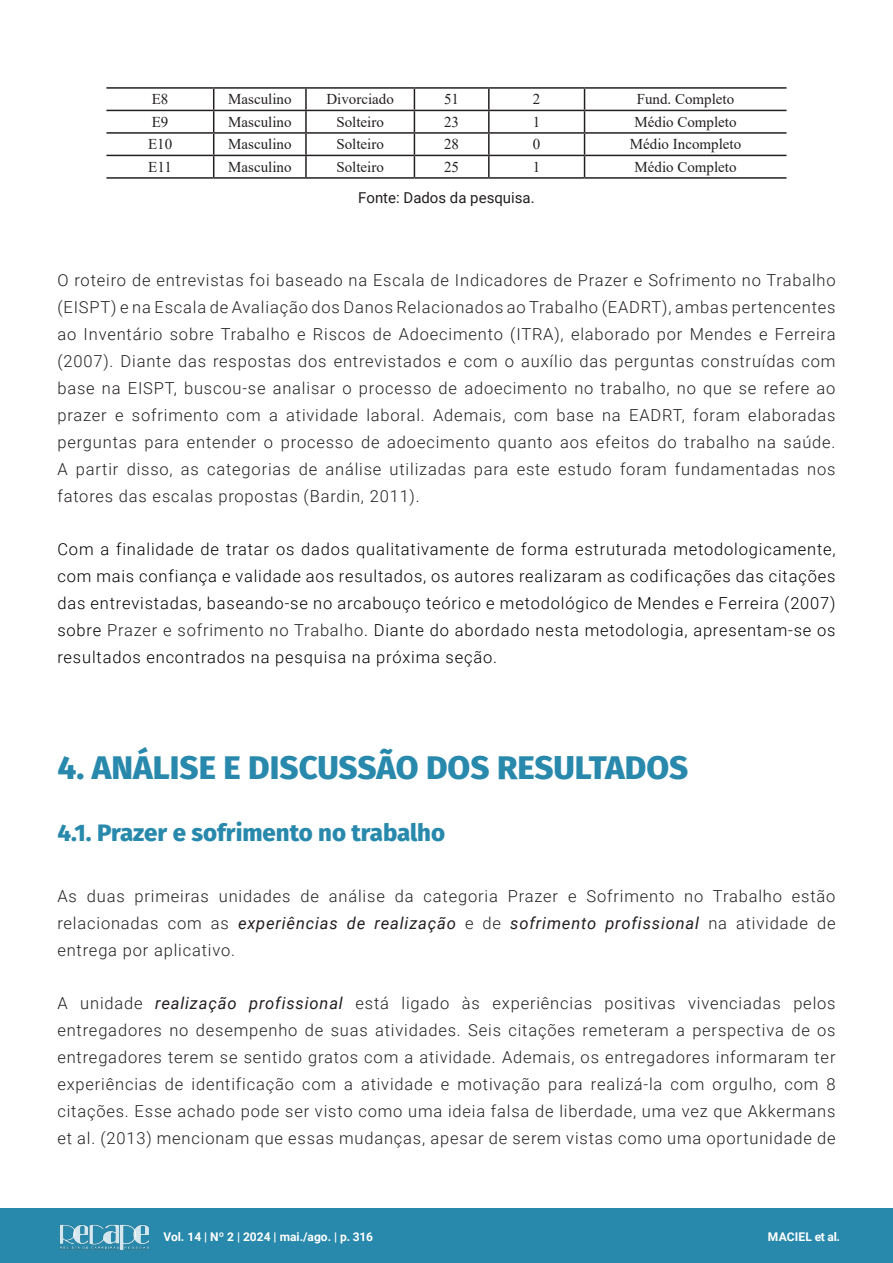
<style>
.page{position:relative;width:893px;height:1263px;background:#fff}
.page>*{position:absolute;margin:0;border:0;box-sizing:border-box;transform-origin:0 0}
.Título_-_Artigo{font:800 33px "Fira Sans";color:#2889ac}
.Subtitulo_-_Artigo{font:800 24px "Fira Sans";color:#2889ac}
.Texto_-_Artigo{font:300 16.5px/27px "Roboto";letter-spacing:.05em;color:#231f20;text-align:justify}
.Texto_-_Artigo-2{font:300 16.5px/27px "Roboto";letter-spacing:.05em;color:#000;text-align:justify}
.t1{font:15px "Times New Roman";color:#231f20}
.Fonte_Texto_-_Artigo{font:15px "Roboto";color:#231f20}
.t2{font:700 12px "Roboto";color:#fff}
.s1{color:#231f20}
.s2{font-weight:400;font-style:italic}
</style>
<div class="page">
<div style="left:0;top:1209px;width:893px;height:54px;background:#2889ac"></div>
<img style="left:59px;top:1224px;width:90px;height:27px">
<hr style="left:106px;top:87px;width:108px;height:2px;background:#231f20">
<hr style="left:214px;top:87px;width:92px;height:2px;background:#231f20">
<hr style="left:306px;top:87px;width:108px;height:2px;background:#231f20">
<hr style="left:305px;top:89px;width:2px;height:21px;background:#231f20">
<hr style="left:414px;top:87px;width:75px;height:2px;background:#231f20">
<hr style="left:489px;top:87px;width:95px;height:2px;background:#231f20">
<hr style="left:488px;top:89px;width:2px;height:21px;background:#231f20">
<hr style="left:584px;top:87px;width:202px;height:2px;background:#231f20">
<hr style="left:106px;top:110px;width:108px;height:1px;background:#231f20">
<hr style="left:214px;top:110px;width:92px;height:1px;background:#231f20">
<hr style="left:306px;top:110px;width:108px;height:1px;background:#231f20">
<hr style="left:305px;top:111px;width:2px;height:21px;background:#231f20">
<hr style="left:414px;top:110px;width:75px;height:1px;background:#231f20">
<hr style="left:489px;top:110px;width:95px;height:1px;background:#231f20">
<hr style="left:488px;top:111px;width:2px;height:21px;background:#231f20">
<hr style="left:584px;top:110px;width:202px;height:1px;background:#231f20">
<hr style="left:106px;top:132px;width:108px;height:2px;background:#231f20">
<hr style="left:214px;top:132px;width:92px;height:2px;background:#231f20">
<hr style="left:306px;top:132px;width:108px;height:2px;background:#231f20">
<hr style="left:305px;top:134px;width:2px;height:21px;background:#231f20">
<hr style="left:414px;top:132px;width:75px;height:2px;background:#231f20">
<hr style="left:489px;top:132px;width:95px;height:2px;background:#231f20">
<hr style="left:488px;top:134px;width:2px;height:21px;background:#231f20">
<hr style="left:584px;top:132px;width:202px;height:2px;background:#231f20">
<hr style="left:106px;top:155px;width:108px;height:1px;background:#231f20">
<hr style="left:214px;top:155px;width:92px;height:1px;background:#231f20">
<svg style="left:213px;top:89px;width:1px;height:88px"></svg>
<hr style="left:306px;top:155px;width:108px;height:1px;background:#231f20">
<hr style="left:305px;top:156px;width:2px;height:21px;background:#231f20">
<hr style="left:414px;top:155px;width:75px;height:1px;background:#231f20">
<svg style="left:414px;top:89px;width:1px;height:88px"></svg>
<hr style="left:489px;top:155px;width:95px;height:1px;background:#231f20">
<hr style="left:488px;top:156px;width:2px;height:21px;background:#231f20">
<hr style="left:584px;top:155px;width:202px;height:1px;background:#231f20">
<svg style="left:584px;top:89px;width:1px;height:88px"></svg>
<hr style="left:106px;top:177px;width:108px;height:2px;background:#231f20">
<hr style="left:214px;top:177px;width:92px;height:2px;background:#231f20">
<hr style="left:306px;top:177px;width:108px;height:2px;background:#231f20">
<hr style="left:414px;top:177px;width:75px;height:2px;background:#231f20">
<hr style="left:489px;top:177px;width:95px;height:2px;background:#231f20">
<hr style="left:584px;top:177px;width:202px;height:2px;background:#231f20">
<p class="t1" style="left:152px;top:89px;width:18px">E8</p>
<p class="t1" style="left:228px;top:89px;width:65px">Masculino</p>
<p class="t1" style="left:326px;top:89px;width:69px">Divorciado</p>
<p class="t1" style="left:444px;top:89px;width:16px">51</p>
<p class="t1" style="left:533px;top:89px;width:9px">2</p>
<p class="t1" style="left:637px;top:89px;width:99px">Fund. Completo</p>
<p class="t1" style="left:152px;top:111px;width:18px">E9</p>
<p class="t1" style="left:228px;top:111px;width:65px">Masculino</p>
<p class="t1" style="left:336px;top:111px;width:49px">Solteiro</p>
<p class="t1" style="left:444px;top:111px;width:16px">23</p>
<p class="t1" style="left:533px;top:111px;width:9px">1</p>
<p class="t1" style="left:634px;top:111px;width:104px">Médio Completo</p>
<p class="t1" style="left:148px;top:134px;width:26px">E10</p>
<p class="t1" style="left:228px;top:134px;width:65px">Masculino</p>
<p class="t1" style="left:336px;top:134px;width:49px">Solteiro</p>
<p class="t1" style="left:444px;top:134px;width:16px">28</p>
<p class="t1" style="left:533px;top:134px;width:9px">0</p>
<p class="t1" style="left:630px;top:134px;width:113px">Médio Incompleto</p>
<p class="t1" style="left:148px;top:156px;width:25px">E11</p>
<p class="t1" style="left:228px;top:156px;width:65px">Masculino</p>
<p class="t1" style="left:336px;top:156px;width:49px">Solteiro</p>
<p class="t1" style="left:444px;top:156px;width:16px">25</p>
<p class="t1" style="left:533px;top:156px;width:9px">1</p>
<p class="t1" style="left:634px;top:156px;width:104px">Médio Completo</p>
<p class="Fonte_Texto_-_Artigo" style="left:358px;top:187px;width:178px">Fonte: Dados da pesquisa.</p>
<p class="Texto_-_Artigo" style="left:57px;top:266px;width:780px">O roteiro de entrevistas foi baseado na Escala de Indicadores de Prazer e Sofrimento no Trabalho (EISPT) e na Escala de Avaliação dos Danos Relacionados ao Trabalho (EADRT), ambas pertencentes ao Inventário sobre Trabalho e Riscos de Adoecimento (ITRA), elaborado por Mendes e Ferreira (2007). Diante das respostas dos entrevistados e com o auxílio das perguntas construídas com base na EISPT, buscou-se analisar o processo de adoecimento no trabalho, no que se refere ao prazer e sofrimento com a atividade laboral. Ademais, com base na EADRT, foram elaboradas perguntas para entender o processo de adoecimento quanto aos efeitos do trabalho na saúde.<br>A partir disso, as categorias de análise utilizadas para este estudo foram fundamentadas nos fatores das escalas propostas (Bardin, 2011).</p>
<p class="Texto_-_Artigo-2" style="left:57px;top:535px;width:780px">Com a finalidade de tratar os dados qualitativamente de forma estruturada metodologicamente, com mais confiança e validade aos resultados, os autores realizaram as codificações das citações das entrevistadas, baseando-se no arcabouço teórico e metodológico de Mendes e Ferreira (2007) sobre <span class="s1">Prazer e sofrimento no Trabalho</span>. Diante do abordado nesta metodologia, apresentam-se os resultados encontrados na pesquisa na próxima seção.</p>
<p class="Título_-_Artigo" style="left:57px;top:738px;width:632px">4. ANÁLISE E DISCUSSÃO DOS RESULTADOS</p>
<p class="Subtitulo_-_Artigo" style="left:57px;top:812px;width:389px">4.1. Prazer e sofrimento no trabalho</p>
<p class="Texto_-_Artigo" style="left:57px;top:882px;width:780px">As duas primeiras unidades de análise da categoria Prazer e Sofrimento no Trabalho estão relacionadas com as <span class="s2">experiências de realização</span> e de <span class="s2">sofrimento profissional</span> na atividade de entrega por aplicativo.</p>
<p class="Texto_-_Artigo" style="left:57px;top:989px;width:780px">A unidade <span class="s2">realização profissional</span> está ligado às experiências positivas vivenciadas pelos entregadores no desempenho de suas atividades. Seis citações remeteram a perspectiva de os entregadores terem se sentido gratos com a atividade. Ademais, os entregadores informaram ter experiências de identificação com a atividade e motivação para realizá-la com orgulho, com 8 citações. Esse achado pode ser visto como uma ideia falsa de liberdade, uma vez que Akkermans et al. (2013) mencionam que essas mudanças, apesar de serem vistas como uma oportunidade de</p>
<p class="t2" style="left:163px;top:1228px;width:211px">Vol. 14 | Nº 2 | 2024 | mai./ago. | p. 316</p>
<p class="t2" style="left:768px;top:1229px;width:74px">MACIEL et al.</p>
</div>
